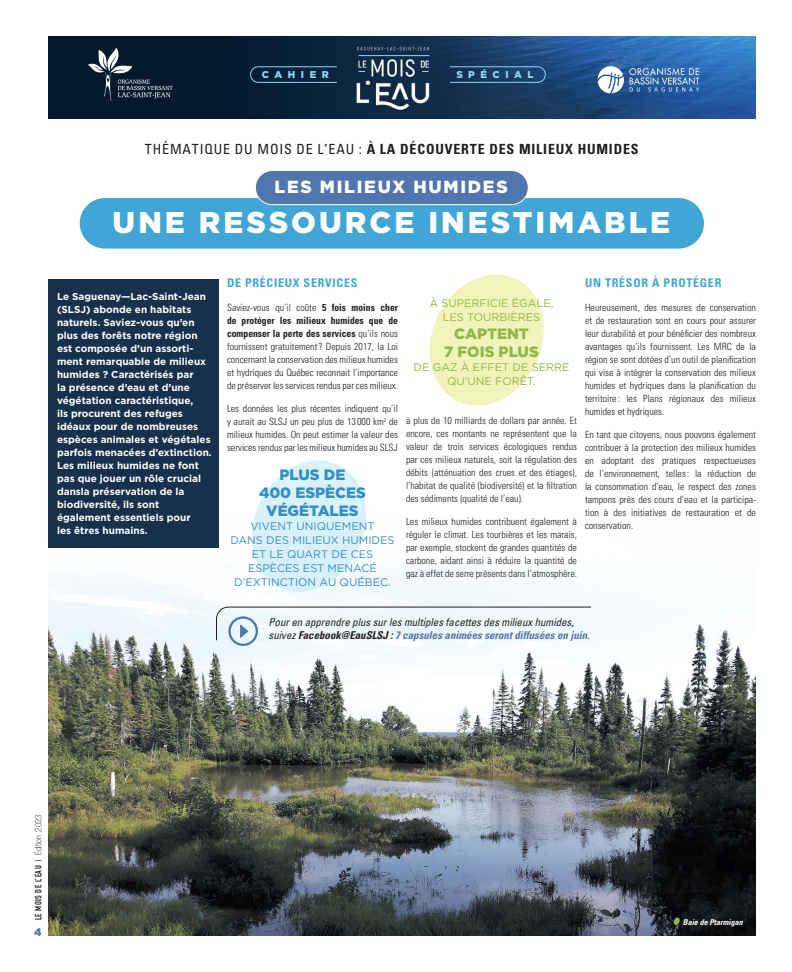
<style>
.page{position:relative;width:792px;height:972px;background:#fff}
.page>*{position:absolute;margin:0;border:0;box-sizing:border-box;transform-origin:0 0}
.t1{font:900 30px "Gotham";letter-spacing:.1em;color:#fff}
.t2{font:900 17.5px "Gotham";letter-spacing:.1em;color:#fff}
.t3{font:900 15px/18px "Gotham";color:#3290c6;text-align:center}
.t4{font:900 15px/18px "Gotham";color:#90b747;text-align:center}
.t5{font:700 condensed 14px "Univers LT Std";letter-spacing:.06em;color:#231f20}
.t6{font:700 condensed 12px "Univers LT Std";letter-spacing:.06em;color:#41a6d5}
.t7{font:11px/14px "Gotham";color:#3290c6;text-align:center}
.t8{font:11px/14px "Gotham";color:#90b747;text-align:center}
.t9{font:900 11px "Gotham";color:#5176ae}
.t10{font:italic condensed 10.8px/13.6px "Univers LT Std";color:#231f20}
.t11{font:300 condensed 10px/13px "Univers LT Std";color:#231f20;text-align:justify}
.t12{font:700 10px/13px "Gotham";color:#fff}
.t13{font:900 9.9px "Gotham";letter-spacing:.56em;color:#8dd7f7}
.t14{font:9px "DIN Engschrift Std";letter-spacing:.05em;color:#231f20}
.t15{font:italic 700 condensed 8px "Univers LT Std";color:#fff}
.s1{font-weight:400}
.s2{font-weight:700}
.s3{font-weight:700;color:#5176ae}
.s4{font-family:"Helvetica Neue LT Std";font-weight:100;font-stretch:condensed}
</style>
<div class="page">
<div style="left:48px;top:36px;width:708px;height:83px;background:linear-gradient(to bottom,#061c33,#061c33)"></div>
<img style="left:373px;top:36px;width:383px;height:83px">
<img style="left:351px;top:57px;width:17px;height:13px">
<img style="left:418px;top:57px;width:16px;height:13px">
<img style="left:368px;top:57px;width:48px;height:20px">
<img style="left:354px;top:77px;width:80px;height:33px">
<img style="left:350px;top:43px;width:84px;height:10px">
<hr style="left:358px;top:55px;width:71px;height:1px;background:#8dd7f7">
<svg style="left:250px;top:66px;width:86px;height:17px"></svg>
<svg style="left:450px;top:66px;width:96px;height:17px;background:#264c71"></svg>
<img style="left:596px;top:62px;width:106px;height:34px">
<img style="left:88px;top:47px;width:89px;height:54px">
<div style="left:79px;top:198px;width:625px;height:51px;background:#41a6d5;border-radius:26px"></div>
<div style="left:79px;top:197px;width:626px;height:52px;border:1px solid #fff;border-radius:26px"></div>
<div style="left:255px;top:170px;width:273px;height:35px;background:#5176ae;border-radius:17px"></div>
<div style="left:255px;top:170px;width:274px;height:35px;border:1px solid #fff;border-radius:17px"></div>
<img style="left:48px;top:573px;width:708px;height:363px">
<div style="left:48px;top:279px;width:171px;height:269px;background:#17314d"></div>
<svg style="left:429px;top:274px;width:115px;height:132px"></svg>
<svg style="left:244px;top:460px;width:130px;height:140px"></svg>
<svg style="left:216px;top:607px;width:376px;height:39px"></svg>
<svg style="left:673px;top:917px;width:7px;height:8px"></svg>
<p class="t13" style="left:262px;top:68px;width:69px">CAHIER</p>
<p class="t13" style="left:456px;top:68px;width:79px">SPÉCIAL</p>
<h3 class="t5" style="left:145px;top:141px;width:495px"><span class="s1">THÉMATIQUE DU MOIS DE L’EAU :</span> À LA DÉCOUVERTE DES MILIEUX HUMIDES</h3>
<h2 class="t2" style="left:274px;top:175px;width:235px">LES MILIEUX HUMIDES</h2>
<h1 class="t1" style="left:113px;top:201px;width:559px">UNE RESSOURCE INESTIMABLE</h1>
<p class="t12" style="left:57px;top:290px;width:156px">Le Saguenay—Lac-Saint-Jean (SLSJ) abonde en habitats naturels. Saviez-vous qu’en plus des forêts notre région est composée d’un assorti&shy;ment remarquable de milieux humides ? Caractérisés par<br>la présence d’eau et d’une végétation caractéristique,<br>ils procurent des refuges idéaux pour de nombreuses espèces animales et végétales parfois menacées d’extinction.<br>Les milieux humides ne font pas que jouer un rôle crucial dansla préservation de la biodiversité, ils sont également essentiels pour<br>les êtres humains.</p>
<p class="t6" style="left:227px;top:276px;width:132px">DE PRÉCIEUX SERVICES</p>
<p class="t11" style="left:227px;top:301px;width:173px">Saviez-vous qu’il coûte <span class="s2">5 fois moins cher de protéger les milieux humides que de compenser la perte des services</span> qu’ils nous fournissent gratuitement? Depuis 2017, la Loi concernant la conservation des milieux humides et hydriques du Québec reconnait l’importance de préserver les services rendus par ces milieux.</p>
<p class="t11" style="left:227px;top:402px;width:173px">Les données les plus récentes indiquent qu’il y aurait au SLSJ un peu plus de 13 000 km<sup>2</sup> de milieux humides. On peut estimer la valeur des services rendus par les milieux humides au SLSJ</p>
<h3 class="t3" style="left:259px;top:466px;width:108px">PLUS DE<br>400 ESPÈCES<br>VÉGÉTALES</h3>
<p class="t7" style="left:230px;top:519px;width:166px">VIVENT UNIQUEMENT<br>DANS DES MILIEUX HUMIDES<br>ET LE QUART DE CES<br>ESPÈCES EST MENACÉ<br>D’EXTINCTION AU QUÉBEC.</p>
<p class="t8" style="left:429px;top:296px;width:126px">À SUPERFICIE ÉGALE,<br>LES TOURBIÈRES</p>
<h3 class="t4" style="left:444px;top:324px;width:96px">CAPTENT<br>7 FOIS PLUS</h3>
<p class="t8" style="left:413px;top:360px;width:158px">DE GAZ À EFFET DE SERRE<br>QU’UNE FORÊT.</p>
<p class="t11" style="left:406px;top:414px;width:173px">à plus de 10 milliards de dollars par année. Et encore, ces montants ne représentent que la valeur de trois services écologiques rendus par ces milieux naturels, soit la régulation des débits (atténuation des crues et des étiages), l’habitat de qualité (biodiversité) et la filtration des sédiments (qualité de l’eau).</p>
<p class="t11" style="left:406px;top:515px;width:173px">Les milieux humides contribuent également à réguler le climat. Les tourbières et les marais, par exemple, stockent de grandes quantités de carbone, aidant ainsi à réduire la quantité de gaz à effet de serre présents dans l’atmosphère.</p>
<p class="t6" style="left:585px;top:276px;width:138px">UN TRÉSOR À PROTÉGER</p>
<p class="t11" style="left:585px;top:301px;width:173px">Heureusement, des mesures de conservation et de restauration sont en cours pour assurer leur durabilité et pour bénéficier des nombreux avantages qu’ils fournissent. Les MRC de la région se sont dotées d’un outil de planification qui vise à intégrer la conservation des milieux humides et hydriques dans la planification du territoire : les Plans régionaux des milieux humides et hydriques.</p>
<p class="t11" style="left:585px;top:428px;width:173px">En tant que citoyens, nous pouvons également contribuer à la protection des milieux humides en adoptant des pratiques respectueuses de l’environnement, telles: la réduction de la consommation d’eau, le respect des zones tampons près des cours d’eau et la participa&shy;tion à des initiatives de restauration et de conservation.</p>
<p class="t10" style="left:269px;top:615px;width:323px">Pour en apprendre plus sur les multiples facettes des milieux humides, suivez <span class="s2">Facebook@EauSLSJ :</span> <span class="s3">7 capsules animées seront diffusées en juin.</span></p>
<p class="t14" style="left:33px;top:920px;width:108px;rotate:-90deg">LE MOIS DE L’EAU <span class="s4">Édition 2023</span></p>
<p class="t9" style="left:34px;top:924px;width:9px">4</p>
<p class="t15" style="left:683px;top:917px;width:61px">Baie de Ptarmigan</p>
</div>
